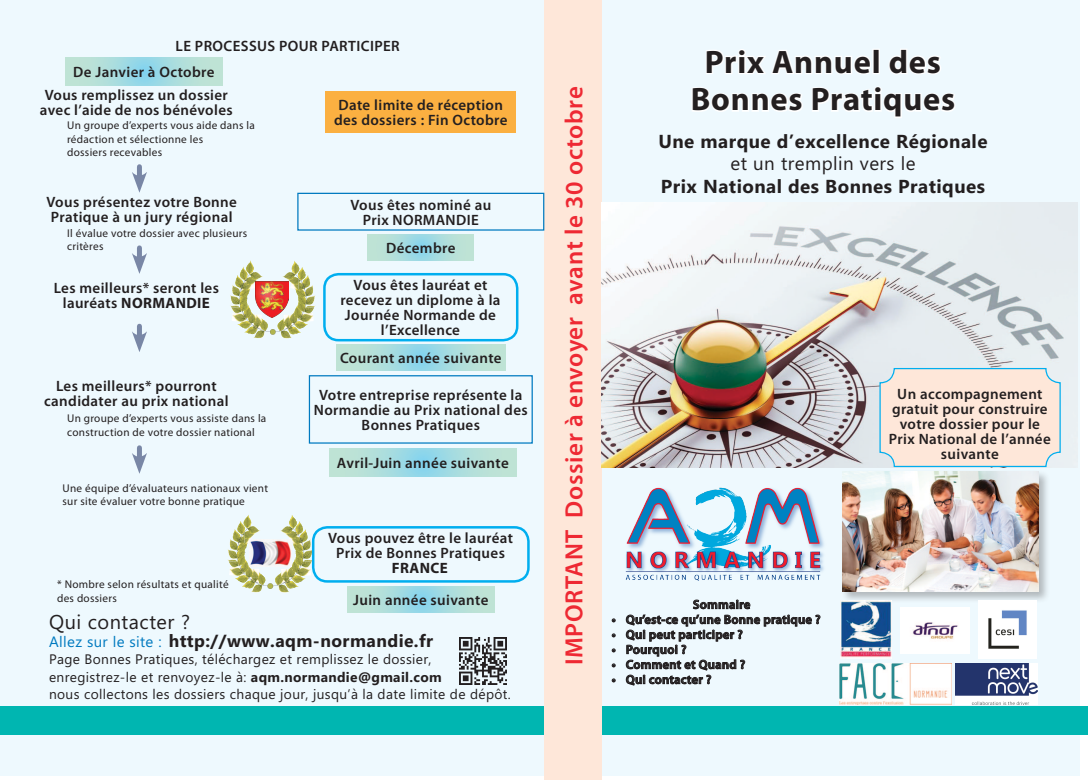
<style>
.page{position:relative;width:1088px;height:780px;background:#fff}
.page>*{position:absolute;margin:0;border:0;box-sizing:border-box;transform-origin:0 0}
.t1{font:700 32.5px/37.5px "Myriad Pro";letter-spacing:.025em;color:#231f20;text-align:center}
.t2{font:600 25px "Myriad Pro";letter-spacing:.025em;color:#ee2933}
.t3{font:20px "Microsoft Phags Pa";letter-spacing:.025em;color:#231f20}
.t4{font:700 18.75px "Microsoft Phags Pa";letter-spacing:.025em;color:#231f20}
.t5{font:18.75px "Microsoft Phags Pa";letter-spacing:.025em;color:#231f20}
.t6{font:700 17.5px "Microsoft Phags Pa";letter-spacing:.025em;color:#231f20}
.t7{font:600 15px/15px "Myriad Pro";letter-spacing:.025em;color:#231f20;text-align:center}
.t8{font:700 15px "Myriad Pro";letter-spacing:.025em;color:#231f20}
.t9{font:13.75px/17.5px "Microsoft Phags Pa";letter-spacing:.025em;color:#231f20}
.t10{font:600 12.5px "Myriad Pro";letter-spacing:.025em;color:#231f20}
.t11{font:11.25px/13.8px "Myriad Pro";letter-spacing:.025em;color:#231f20}
.s1{font-weight:700}
.s2{font-weight:400;font-size:15px;color:#007ac0}
</style>
<div class="page">
<div style="left:0;top:0;width:1080px;height:775px;background:#eef9fe"></div>
<div style="left:0;top:706px;width:1088px;height:29px;background:#00b6b1"></div>
<div style="left:545px;top:0;width:57px;height:780px;background:#fee7d9"></div>
<div style="left:841px;top:469px;width:209px;height:134px;background:#231f20;opacity:.3"></div>
<img style="left:843px;top:471px;width:195px;height:121px">
<img style="left:841px;top:600px;width:50px;height:59px">
<img style="left:602px;top:202px;width:475px;height:265px">
<img style="left:231px;top:307px;width:4px;height:14px">
<img style="left:310px;top:307px;width:4px;height:14px">
<svg style="left:235px;top:260px;width:75px;height:75px"></svg>
<img style="left:255px;top:282px;width:33px;height:36px">
<img style="left:229px;top:561px;width:4px;height:14px">
<img style="left:308px;top:561px;width:4px;height:14px">
<svg style="left:233px;top:515px;width:75px;height:74px"></svg>
<img style="left:249px;top:539px;width:42px;height:27px">
<img style="left:955px;top:663px;width:82px;height:41px">
<img style="left:901px;top:607px;width:68px;height:46px">
<img style="left:625px;top:487px;width:199px;height:94px">
<img style="left:979px;top:600px;width:58px;height:58px">
<img style="left:840px;top:663px;width:112px;height:41px">
<img style="left:460px;top:637px;width:46px;height:47px">
<svg style="left:706px;top:49px;width:165px;height:25px"></svg>
<div style="left:872px;top:49px;width:8px;height:25px;border:2px solid #fff"></div>
<svg style="left:889px;top:49px;width:52px;height:25px"></svg>
<svg style="left:692px;top:87px;width:111px;height:25px"></svg>
<svg style="left:812px;top:87px;width:143px;height:31px"></svg>
<div style="left:297px;top:193px;width:247px;height:38px;border:1px solid #007ac0"></div>
<div style="left:323px;top:273px;width:195px;height:68px;border:2px solid #00aeef;border-radius:14px"></div>
<div style="left:309px;top:375px;width:224px;height:68px;border:1px solid #007ac0"></div>
<div style="left:312px;top:526px;width:218px;height:56px;border:2px solid #00aeef;border-radius:14px"></div>
<div style="left:137px;top:167px;width:5px;height:13px;background:#7987a6"></div>
<svg style="left:132px;top:172px;width:15px;height:21px"></svg>
<div style="left:137px;top:326px;width:5px;height:14px;background:#7987a6"></div>
<svg style="left:132px;top:331px;width:15px;height:21px"></svg>
<div style="left:137px;top:448px;width:5px;height:13px;background:#7987a6"></div>
<svg style="left:132px;top:453px;width:15px;height:21px"></svg>
<div style="left:137px;top:248px;width:5px;height:13px;background:#7987a6"></div>
<svg style="left:132px;top:253px;width:15px;height:21px"></svg>
<div style="left:326px;top:91px;width:190px;height:42px;background:#fbb041"></div>
<svg style="left:368px;top:234px;width:106px;height:26px;background:#addedc"></svg>
<svg style="left:347px;top:587px;width:148px;height:25px;background:#acdddd"></svg>
<svg style="left:626px;top:599px;width:194px;height:86px"></svg>
<div style="left:880px;top:368px;width:180px;height:98px;background:#fee7d9;border-radius:14px"></div>
<div style="left:879px;top:368px;width:182px;height:99px;border:1px solid #00aeef;border-radius:14px"></div>
<svg style="left:66px;top:57px;width:156px;height:28px;background:#acdddd"></svg>
<svg style="left:336px;top:344px;width:169px;height:26px;background:#abdddd"></svg>
<svg style="left:329px;top:448px;width:187px;height:28px;background:#abdddd"></svg>
<p class="t7" style="left:176px;top:38px;width:226px">LE PROCESSUS POUR PARTICIPER</p>
<h1 class="t1" style="left:691px;top:42px;width:266px">Prix Annuel des<br>Bonnes Pratiques</h1>
<p class="t7" style="left:73px;top:64px;width:143px">De Janvier à Octobre</p>
<h2 class="t2" style="left:558px;top:665px;width:580px;rotate:-90deg">IMPORTANT Dossier à envoyer avant le 30 octobre</h2>
<p class="t7" style="left:40px;top:87px;width:194px">Vous remplissez un dossier avec l’aide de nos bénévoles</p>
<p class="t7" style="left:334px;top:97px;width:175px">Date limite de réception des dossiers : Fin Octobre</p>
<p class="t11" style="left:67px;top:118px;width:189px">Un groupe d’experts vous aide dans la rédaction et sélectionne les<br>dossiers recevables</p>
<p class="t4" style="left:658px;top:127px;width:331px">Une marque d’excellence Régionale</p>
<p class="t5" style="left:730px;top:150px;width:186px">et un tremplin vers le</p>
<p class="t4" style="left:661px;top:172px;width:326px">Prix National des Bonnes Pratiques</p>
<p class="t7" style="left:47px;top:194px;width:192px;text-align:left">Vous présentez votre Bonne<br>Pratique à un jury régional</p>
<p class="t7" style="left:350px;top:197px;width:142px">Vous êtes nominé au<br>Prix NORMANDIE</p>
<p class="t11" style="left:67px;top:226px;width:182px">Il évalue votre dossier avec plusieurs critères</p>
<p class="t7" style="left:386px;top:240px;width:71px">Décembre</p>
<p class="t7" style="left:340px;top:277px;width:162px">Vous êtes lauréat et recevez un diplome à la<br>Journée Normande de l’Excellence</p>
<p class="t7" style="left:54px;top:280px;width:167px">Les meilleurs* seront les lauréats <span class="s1">NORMANDIE</span></p>
<p class="t7" style="left:340px;top:350px;width:163px">Courant année suivante</p>
<p class="t7" style="left:44px;top:378px;width:186px">Les meilleurs* pourront candidater au prix national</p>
<p class="t7" style="left:889px;top:386px;width:163px">Un accompagnement gratuit pour construire votre dossier pour le<br>Prix National de l’année suivante</p>
<p class="t7" style="left:314px;top:387px;width:215px">Votre entreprise représente la<br>Normandie au Prix national des<br>Bonnes Pratiques</p>
<p class="t11" style="left:67px;top:411px;width:201px">Un groupe d’experts vous assiste dans la construction de votre dossier national</p>
<p class="t7" style="left:337px;top:455px;width:173px">Avril-Juin année suivante</p>
<p class="t11" style="left:63px;top:481px;width:207px">Une équipe d’évaluateurs nationaux vient sur site évaluer votre bonne pratique</p>
<p class="t7" style="left:328px;top:530px;width:186px">Vous pouvez être le lauréat<br>Prix de Bonnes Pratiques</p>
<p class="t8" style="left:392px;top:558px;width:57px">FRANCE</p>
<p class="t11" style="left:57px;top:577px;width:173px">* Nombre selon résultats et qualité des dossiers</p>
<p class="t7" style="left:353px;top:592px;width:137px">Juin année suivante</p>
<p class="t10" style="left:693px;top:596px;width:59px">Sommaire</p>
<p class="t10" style="left:612px;top:611px;width:210px">• Qu’est-ce qu’une Bonne pratique ?</p>
<p class="t10" style="left:612px;top:626px;width:132px">• Qui peut participer ?</p>
<p class="t10" style="left:612px;top:641px;width:76px">• Pourquoi ?</p>
<p class="t10" style="left:612px;top:656px;width:135px">• Comment et Quand ?</p>
<p class="t10" style="left:612px;top:671px;width:101px">• Qui contacter ?</p>
<h3 class="t3" style="left:49px;top:608px;width:142px">Qui contacter ?</h3>
<p class="t6" style="left:49px;top:628px;width:386px"><span class="s2">Allez sur le site :</span> http://www.aqm-normandie.fr</p>
<p class="t9" style="left:49px;top:650px;width:463px">Page Bonnes Pratiques, téléchargez et remplissez le dossier, enregistrez-le et renvoyez-le à: <span class="s1">aqm.normandie@gmail.com<br></span>nous collectons les dossiers chaque jour, jusqu’à la date limite de dépôt.</p>
</div>
